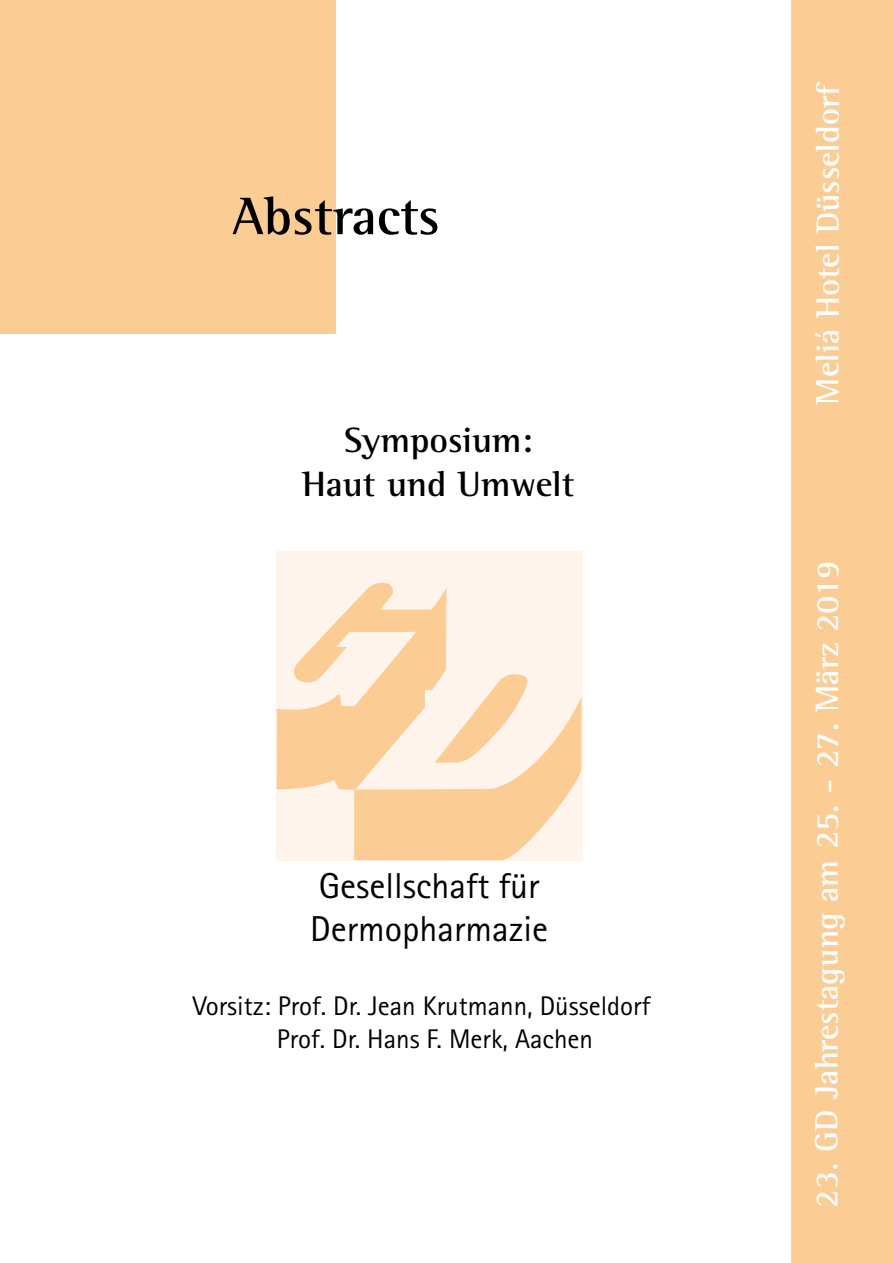
<style>
.page{position:relative;width:893px;height:1263px;background:#fff}
.page>*{position:absolute;margin:0;border:0;box-sizing:border-box;transform-origin:0 0}
.t1{font:700 54px "Agfa Rotis Semi Serif";color:#000}
.t2{font:36px/43.2px "Agfa Rotis Sans Serif";color:#000}
.t3{font:700 36px/43.2px "Agfa Rotis Semi Serif";color:#000;text-align:center}
.t4{font:700 33px "Agfa Rotis Semi Serif";color:#fff}
.t5{font:27px/32.4px "Agfa Rotis Sans Serif";color:#000}
</style>
<div class="page">
<div style="left:0;top:0;width:336px;height:334px;background:#fbcc94"></div>
<div style="left:791px;top:0;width:102px;height:1263px;background:#fbcc94"></div>
<div style="left:276px;top:552px;width:307px;height:309px;background:#fef4eb"></div>
<svg style="left:277px;top:583px;width:305px;height:277px"></svg>
<svg style="left:435px;top:674px;width:94px;height:89px"></svg>
<h1 class="t1" style="left:232px;top:184px;width:209px">Abstracts</h1>
<h2 class="t3" style="left:302px;top:418px;width:274px">Symposium:<br>Haut und Umwelt</h2>
<h2 class="t2" style="left:310px;top:864px;width:239px">Gesellschaft für<br>Dermopharmazie</h2>
<p class="t5" style="left:277px;top:990px;width:375px;text-indent:-84px">Vorsitz: Prof. Dr. Jean Krutmann, Düsseldorf<br>Prof. Dr. Hans F. Merk, Aachen</p>
<p class="t4" style="left:808px;top:405px;width:325px;rotate:-90deg">Meliá Hotel Düsseldorf</p>
<p class="t4" style="left:807px;top:1208px;width:649px;rotate:-90deg">23. GD Jahrestagung am 25. - 27. März 2019</p>
</div>
